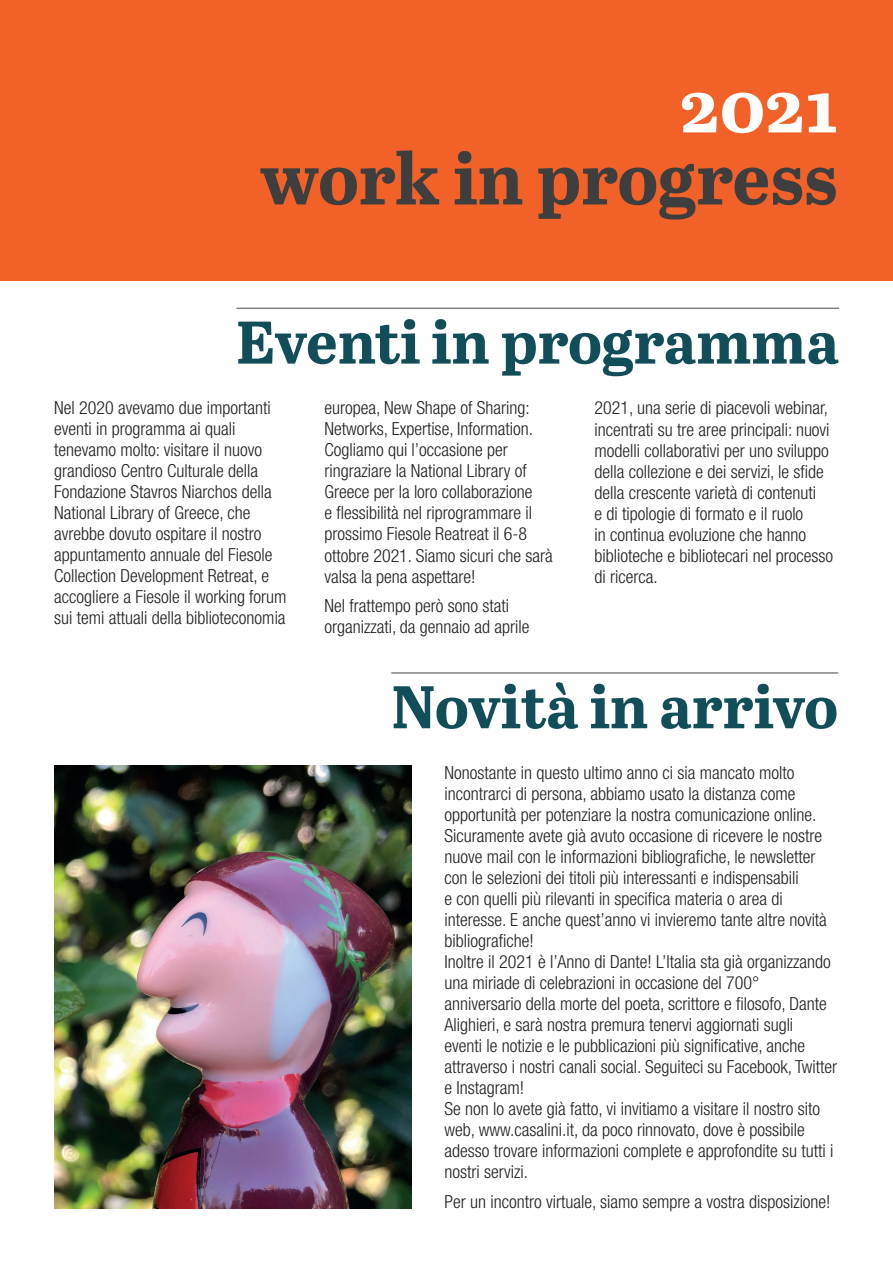
<style>
.page{position:relative;width:893px;height:1263px;background:#fff}
.page>*{position:absolute;margin:0;border:0;box-sizing:border-box;transform-origin:0 0}
.t1{font:700 72px "Abril Text";color:#3e3e3f}
.t2{font:700 72px "Abril Text";color:#fff}
.t3{font:700 60px "Abril Text";color:#124e59}
.t4{font:300 condensed 18px/21px "Helvetica Neue LT Std";color:#231f20}
</style>
<div class="page">
<hr style="left:391px;top:672px;width:447px;height:2px;background:#808285">
<hr style="left:236px;top:308px;width:603px;height:1px;background:#808285">
<div style="left:0;top:0;width:893px;height:281px;background:#f26228"></div>
<img style="left:54px;top:765px;width:358px;height:444px">
<h1 class="t2" style="left:679px;top:54px;width:160px">2021</h1>
<h1 class="t1" style="left:260px;top:126px;width:579px">work in progress</h1>
<h2 class="t3" style="left:236px;top:298px;width:604px">Eventi in programma</h2>
<p class="t4" style="left:54px;top:397px;width:234px">Nel 2020 avevamo due importanti eventi in programma ai quali tenevamo molto: visitare il nuovo grandioso Centro Culturale della Fondazione Stavros Niarchos della National Library of Greece, che avrebbe dovuto ospitare il nostro appuntamento annuale del Fiesole Collection Development Retreat, e accogliere a Fiesole il working forum sui temi attuali della biblioteconomia</p>
<p class="t4" style="left:324px;top:397px;width:230px">europea, New Shape of Sharing:<br>Networks, Expertise, Information.<br>Cogliamo qui l’occasione per ringraziare la National Library of<br>Greece per la loro collaborazione<br>e flessibilità nel riprogrammare il prossimo Fiesole Reatreat il 6-8 ottobre 2021. Siamo sicuri che sarà valsa la pena aspettare!</p>
<p class="t4" style="left:595px;top:397px;width:240px">2021, una serie di piacevoli webinar, incentrati su tre aree principali: nuovi modelli collaborativi per uno sviluppo della collezione e dei servizi, le sfide della crescente varietà di contenuti<br>e di tipologie di formato e il ruolo<br>in continua evoluzione che hanno biblioteche e bibliotecari nel processo di ricerca.</p>
<p class="t4" style="left:324px;top:595px;width:207px">Nel frattempo però sono stati organizzati, da gennaio ad aprile</p>
<h2 class="t3" style="left:391px;top:662px;width:448px">Novità in arrivo</h2>
<p class="t4" style="left:445px;top:762px;width:394px">Nonostante in questo ultimo anno ci sia mancato molto incontrarci di persona, abbiamo usato la distanza come opportunità per potenziare la nostra comunicazione online.<br>Sicuramente avete già avuto occasione di ricevere le nostre nuove mail con le informazioni bibliografiche, le newsletter con le selezioni dei titoli più interessanti e indispensabili<br>e con quelli più rilevanti in specifica materia o area di interesse. E anche quest’anno vi invieremo tante altre novità bibliografiche!<br>Inoltre il 2021 è l’Anno di Dante! L’Italia sta già organizzando una miriade di celebrazioni in occasione del 700° anniversario della morte del poeta, scrittore e filosofo, Dante Alighieri, e sarà nostra premura tenervi aggiornati sugli<br>eventi le notizie e le pubblicazioni più significative, anche attraverso i nostri canali social. Seguiteci su Facebook, Twitter e Instagram!<br>Se non lo avete già fatto, vi invitiamo a visitare il nostro sito web, www.casalini.it, da poco rinnovato, dove è possibile adesso trovare informazioni complete e approfondite su tutti i nostri servizi.</p>
<p class="t4" style="left:445px;top:1191px;width:388px">Per un incontro virtuale, siamo sempre a vostra disposizione!</p>
</div>
